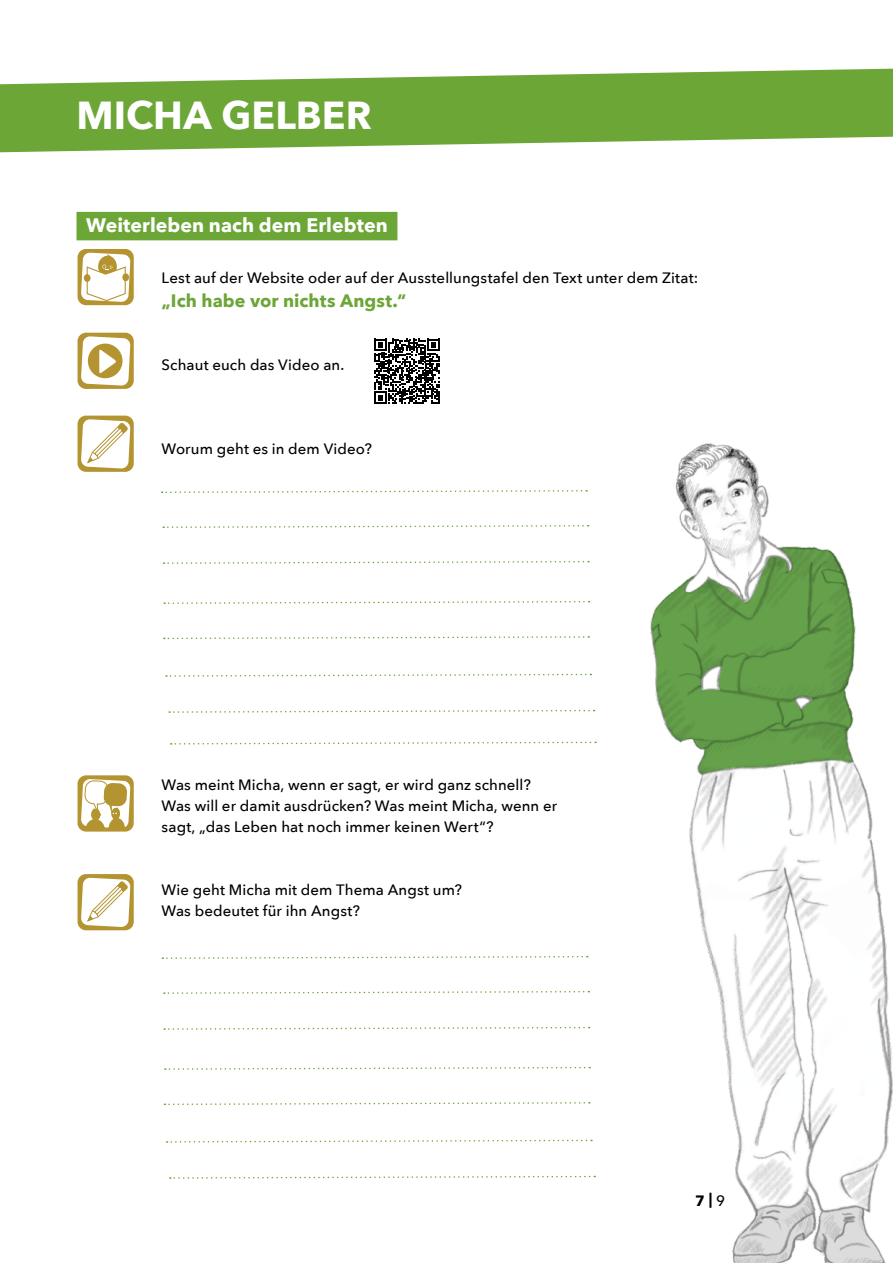
<style>
.page{position:relative;width:893px;height:1263px;background:#fff}
.page>*{position:absolute;margin:0;border:0;box-sizing:border-box;transform-origin:0 0}
.einladung_text{font:700 39px "Avenir Next";color:#fff}
.Thema_unterstichen{font:700 19.5px "Avenir Next";color:#fff}
.arbeitsblatt_text{font:700 18px "Avenir Next";letter-spacing:.005em;color:#6ca636}
.arbeitsblatt_text-2{font:500 15px/21px "Avenir Next";letter-spacing:.005em;color:#000}
.seitenzahlen{font:700 15px "Avenir Next";color:#000}
.s1{font-weight:500}
</style>
<div class="page">
<svg style="left:164px;top:636px;width:383px;height:4px"></svg>
<svg style="left:164px;top:561px;width:383px;height:3px"></svg>
<svg style="left:163px;top:525px;width:384px;height:3px"></svg>
<svg style="left:164px;top:601px;width:384px;height:3px"></svg>
<svg style="left:162px;top:490px;width:387px;height:3px"></svg>
<svg style="left:171px;top:741px;width:378px;height:4px"></svg>
<svg style="left:169px;top:710px;width:379px;height:3px"></svg>
<svg style="left:166px;top:674px;width:383px;height:3px"></svg>
<svg style="left:164px;top:1102px;width:384px;height:3px"></svg>
<svg style="left:164px;top:1027px;width:384px;height:3px"></svg>
<svg style="left:164px;top:991px;width:384px;height:3px"></svg>
<svg style="left:165px;top:1067px;width:383px;height:3px"></svg>
<svg style="left:162px;top:956px;width:387px;height:3px"></svg>
<svg style="left:170px;top:1176px;width:379px;height:3px"></svg>
<svg style="left:167px;top:1139px;width:382px;height:4px"></svg>
<svg style="left:0;top:69px;width:893px;height:83px;fill:#6ca636"></svg>
<div style="left:77px;top:212px;width:320px;height:28px;background:#6ca636"></div>
<div style="left:78px;top:775px;width:56px;height:56px;background:#b39430;border-radius:8px"></div>
<svg style="left:81px;top:779px;width:49px;height:51px"></svg>
<div style="left:78px;top:333px;width:56px;height:56px;background:#b39430;border-radius:8px"></div>
<svg style="left:81px;top:336px;width:49px;height:50px"></svg>
<div style="left:78px;top:249px;width:56px;height:56px;background:#b39430;border-radius:8px"></div>
<svg style="left:81px;top:252px;width:49px;height:50px"></svg>
<div style="left:84px;top:274px;width:7px;height:8px;background:#b39430;border-radius:50%"></div>
<div style="left:122px;top:273px;width:7px;height:8px;background:#b39430;border-radius:50%"></div>
<div style="left:78px;top:416px;width:56px;height:56px;background:#b39430;border-radius:8px"></div>
<svg style="left:81px;top:419px;width:49px;height:50px"></svg>
<div style="left:78px;top:874px;width:56px;height:56px;background:#b39430;border-radius:8px"></div>
<svg style="left:81px;top:878px;width:49px;height:49px"></svg>
<img style="left:549px;top:443px;width:344px;height:820px">
<svg style="left:374px;top:339px;width:65px;height:65px"></svg>
<p class="einladung_text" style="left:77px;top:91px;width:297px">MICHA GELBER</p>
<p class="Thema_unterstichen" style="left:86px;top:213px;width:303px">Weiterleben nach dem Erlebten</p>
<p class="arbeitsblatt_text-2" style="left:162px;top:267px;width:538px">Lest auf der Website oder auf der Ausstellungstafel den Text unter dem Zitat:</p>
<p class="arbeitsblatt_text" style="left:162px;top:290px;width:246px">„Ich habe vor nichts Angst.“</p>
<p class="arbeitsblatt_text-2" style="left:162px;top:354px;width:184px">Schaut euch das Video an.</p>
<p class="arbeitsblatt_text-2" style="left:162px;top:438px;width:212px">Worum geht es in dem Video?</p>
<p class="arbeitsblatt_text-2" style="left:162px;top:774px;width:371px">Was meint Micha, wenn er sagt, er wird ganz schnell?</p>
<p class="arbeitsblatt_text-2" style="left:162px;top:795px;width:397px">Was will er damit ausdrücken? Was meint Micha, wenn er sagt, „das Leben hat noch immer keinen Wert“?</p>
<p class="arbeitsblatt_text-2" style="left:162px;top:879px;width:302px">Wie geht Micha mit dem Thema Angst um?</p>
<p class="arbeitsblatt_text-2" style="left:162px;top:900px;width:200px">Was bedeutet für ihn Angst?</p>
<p class="seitenzahlen" style="left:695px;top:1190px;width:31px">7 |<span class="s1">9</span></p>
</div>
